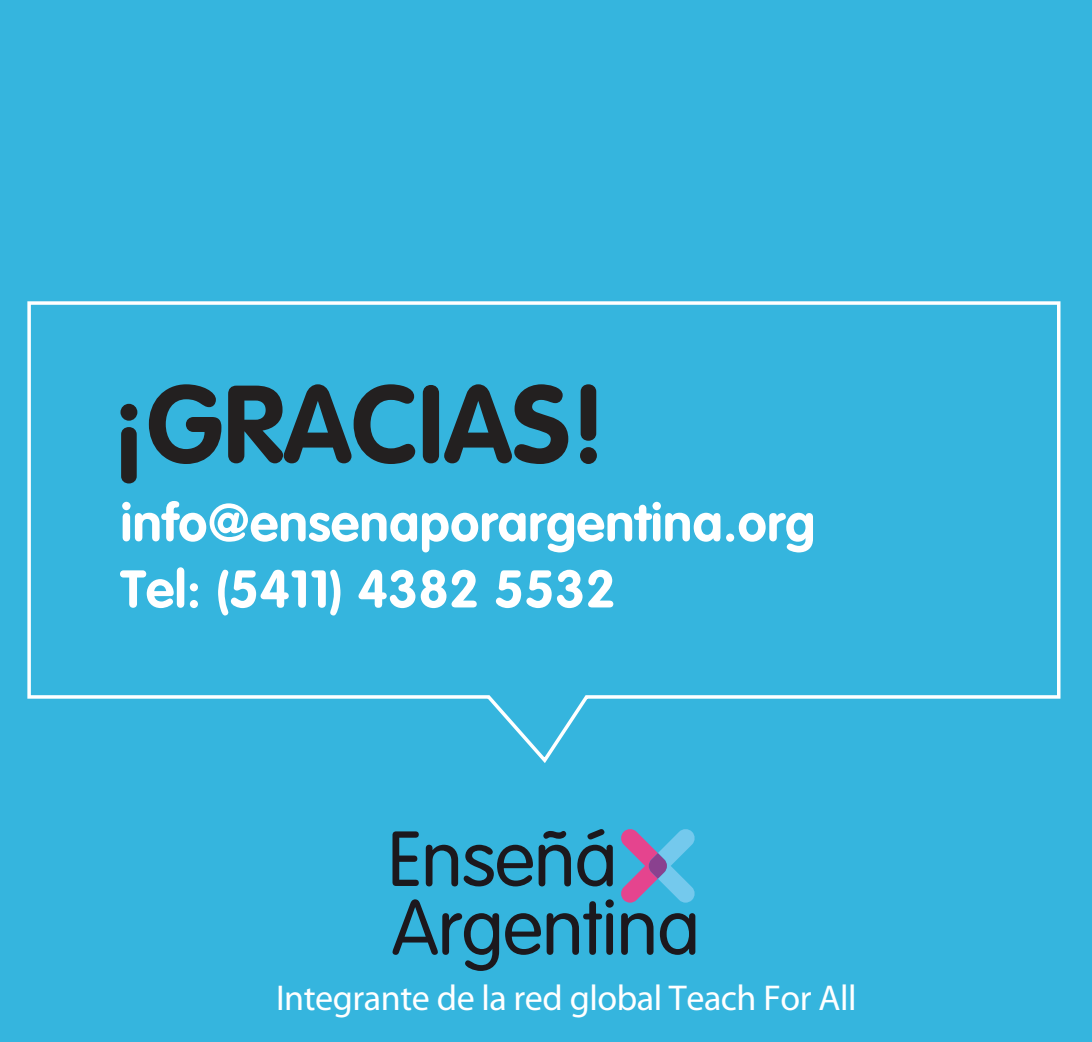
<style>
.page{position:relative;width:1092px;height:1042px;background:#fff}
.page>*{position:absolute;margin:0;border:0;box-sizing:border-box;transform-origin:0 0}
.t1{font:700 108.33px "VAG Rounded";color:#232020}
.t2{font:700 52.15px/66.3px "VAG Rounded";letter-spacing:.01em;color:#fff}
.t3{font:36.05px "Myriad";letter-spacing:-.01em;color:#fff}
</style>
<div class="page">
<div style="left:0;top:0;width:1091px;height:1042px;background:#35b5de"></div>
<svg style="left:27px;top:301px;width:1034px;height:462px"></svg>
<svg style="left:392px;top:899px;width:107px;height:72px"></svg>
<svg style="left:505px;top:899px;width:108px;height:56px"></svg>
<svg style="left:621px;top:913px;width:32px;height:42px"></svg>
<svg style="left:659px;top:913px;width:36px;height:42px"></svg>
<svg style="left:392px;top:831px;width:27px;height:55px"></svg>
<svg style="left:426px;top:831px;width:145px;height:55px"></svg>
<svg style="left:577px;top:829px;width:35px;height:57px"></svg>
<svg style="left:621px;top:829px;width:74px;height:73px"></svg>
<h1 class="t1" style="left:111px;top:361px;width:497px">¡GRACIAS!</h1>
<p class="t2" style="left:121px;top:491px;width:696px">info@ensenaporargentina.org<br>Tel: (5411) 4382 5532</p>
<p class="t3" style="left:276px;top:980px;width:582px">Integrante de la red global Teach For All</p>
</div>
